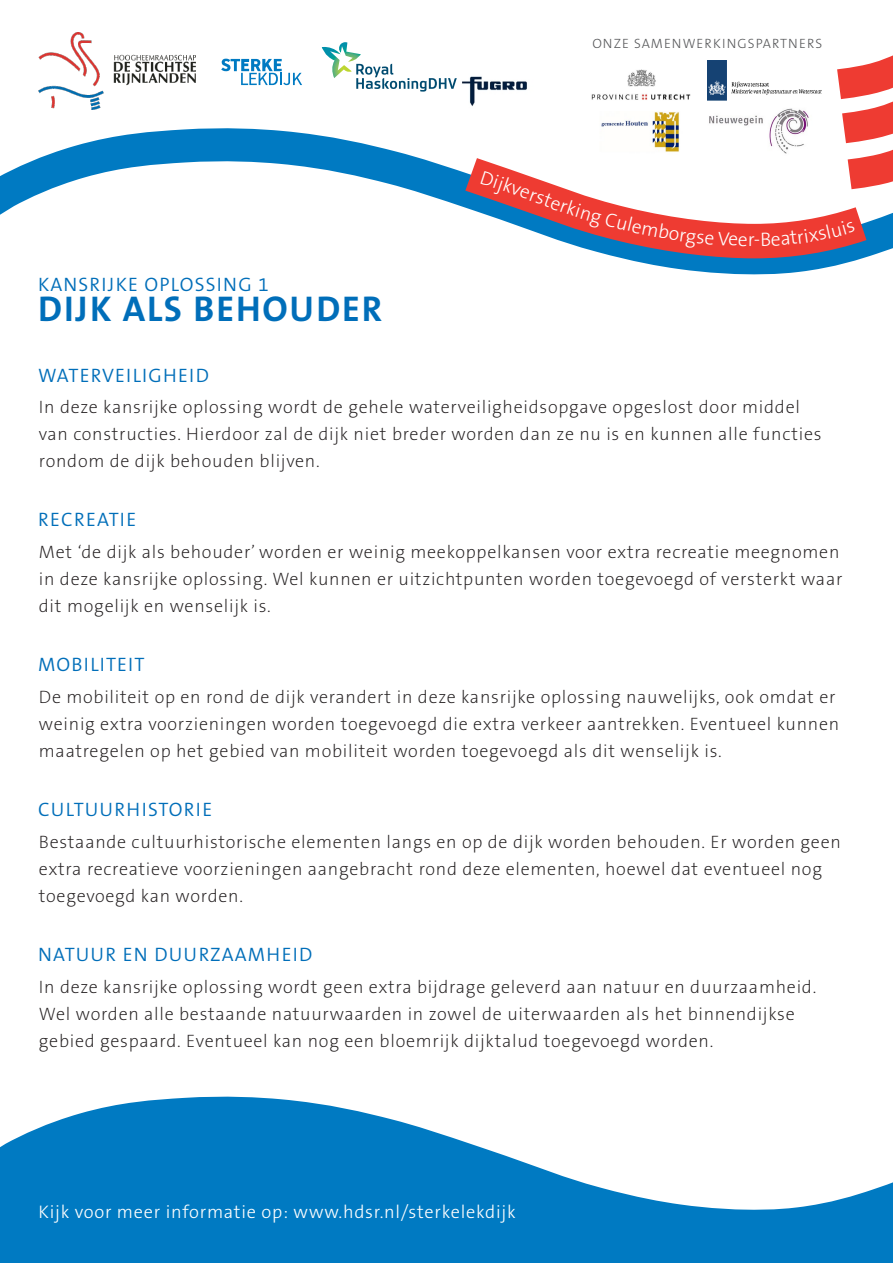
<style>
.page{position:relative;width:893px;height:1263px;background:#fff}
.page>*{position:absolute;margin:0;border:0;box-sizing:border-box;transform-origin:0 0}
.t1{font:700 36px "The Sans B7";letter-spacing:.05em;color:#006eb9}
.t2{font:300 19.5px "The Sans B4";letter-spacing:.06em;color:#006eb9}
.t3{font:300 19.5px "The Sans B3";color:#fff}
.t4{font:300 18.3px "The Sans B3";letter-spacing:.04em;color:#fff}
.t5{font:200 18px/27px "The Sans B2";letter-spacing:.04em;color:#231f20}
.t6{font:300 13.5px "The Sans B3";letter-spacing:.08em;color:#57585a}
</style>
<div class="page">
<svg style="left:0;top:32px;width:727px;height:183px"></svg>
<svg style="left:821px;top:55px;width:72px;height:85px"></svg>
<svg style="left:437px;top:140px;width:456px;height:135px"></svg>
<svg style="left:322px;top:42px;width:135px;height:50px"></svg>
<img style="left:38px;top:33px;width:158px;height:76px">
<svg style="left:0;top:1096px;width:893px;height:167px;fill:#007ac2"></svg>
<img style="left:461px;top:73px;width:73px;height:38px">
<svg style="left:221px;top:59px;width:81px;height:26px"></svg>
<img style="left:589px;top:107px;width:94px;height:48px">
<img style="left:589px;top:56px;width:116px;height:49px">
<img style="left:708px;top:61px;width:113px;height:44px">
<img style="left:706px;top:107px;width:115px;height:49px">
<svg style="left:480px;top:171px;width:42px;height:25px"></svg>
<svg style="left:560px;top:200px;width:194px;height:48px"></svg>
<div style="left:762px;top:221px;width:93px;height:25px;background:#ee3b32"></div>
<p class="t2" style="left:38px;top:274px;width:232px">KANSRIJKE OPLOSSING 1</p>
<h1 class="t1" style="left:38px;top:290px;width:346px">DIJK ALS BEHOUDER</h1>
<p class="t2" style="left:38px;top:365px;width:173px">WATERVEILIGHEID</p>
<p class="t6" style="left:592px;top:36px;width:231px">ONZE SAMENWERKINGSPARTNERS</p>
<p class="t3" style="left:524px;top:181px;width:44px;rotate:20deg">erste</p>
<p class="t3" style="left:754px;top:229px;width:8px">-</p>
<p class="t5" style="left:39px;top:394px;width:784px">In deze kansrijke oplossing wordt de gehele waterveiligheidsopgave opgeslost door middel van constructies. Hierdoor zal de dijk niet breder worden dan ze nu is en kunnen alle functies rondom de dijk behouden blijven.</p>
<p class="t2" style="left:38px;top:510px;width:100px">RECREATIE</p>
<p class="t5" style="left:39px;top:539px;width:805px">Met ‘de dijk als behouder’ worden er weinig meekoppelkansen voor extra recreatie meegnomen in deze kansrijke oplossing. Wel kunnen er uitzichtpunten worden toegevoegd of versterkt waar dit mogelijk en wenselijk is.</p>
<p class="t2" style="left:38px;top:655px;width:108px">MOBILITEIT</p>
<p class="t5" style="left:39px;top:684px;width:802px">De mobiliteit op en rond de dijk verandert in deze kansrijke oplossing nauwelijks, ook omdat er weinig extra voorzieningen worden toegevoegd die extra verkeer aantrekken. Eventueel kunnen maatregelen op het gebied van mobiliteit worden toegevoegd als dit wenselijk is.</p>
<p class="t2" style="left:38px;top:800px;width:176px">CULTUURHISTORIE</p>
<p class="t5" style="left:39px;top:829px;width:803px">Bestaande cultuurhistorische elementen langs en op de dijk worden behouden. Er worden geen extra recreatieve voorzieningen aangebracht rond deze elementen, hoewel dat eventueel nog toegevoegd kan worden.</p>
<p class="t2" style="left:38px;top:945px;width:276px">NATUUR EN DUURZAAMHEID</p>
<p class="t5" style="left:39px;top:974px;width:779px">In deze kansrijke oplossing wordt geen extra bijdrage geleverd aan natuur en duurzaamheid.<br>Wel worden alle bestaande natuurwaarden in zowel de uiterwaarden als het binnendijkse gebied gespaard. Eventueel kan nog een bloemrijk dijktalud toegevoegd worden.</p>
<p class="t4" style="left:39px;top:1203px;width:479px">Kijk voor meer informatie op: www.hdsr.nl/sterkelekdijk</p>
</div>
